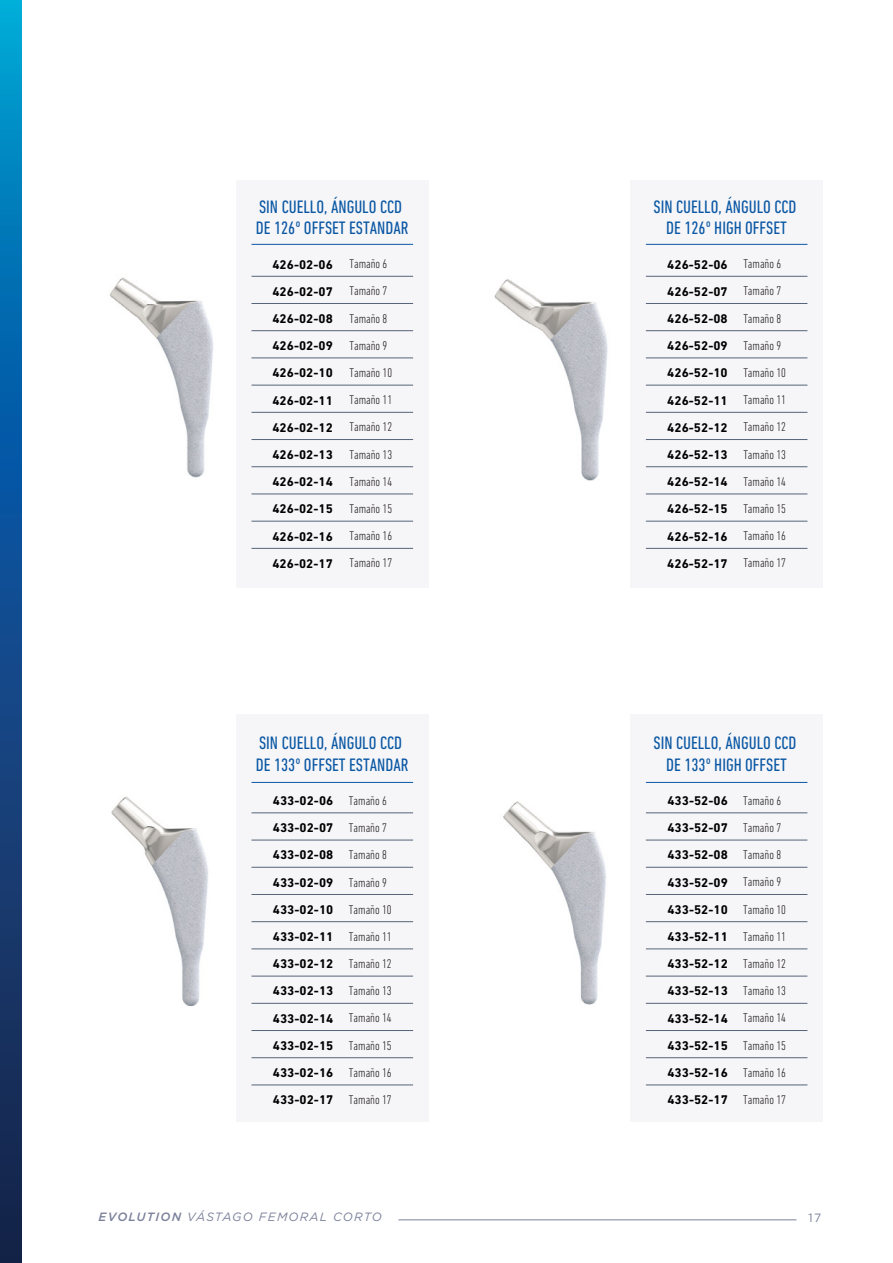
<style>
.page{position:relative;width:893px;height:1263px;background:#fff}
.page>*{position:absolute;margin:0;border:0;box-sizing:border-box;transform-origin:0 0}
.t1{font:condensed 18.3px/22px "DIN Next LT Pro";color:#0a57a3}
.t2{font:700 12.9px/27.2px "DIN Next LT Pro";letter-spacing:.005em;color:#000;text-align:justify}
.t3{font:300 condensed 12.9px/27.2px "DIN Next LT Pro";color:#231f20}
.t4{font:italic 12px "Gotham";letter-spacing:.09em;color:#7b819a}
.t5{font:12px "Gotham";color:#7b819a}
.s1{font-weight:500}
</style>
<div class="page">
<div style="left:630px;top:714px;width:193px;height:408px;background:#f6f6f8"></div>
<div style="left:630px;top:180px;width:193px;height:408px;background:#f6f6f8"></div>
<div style="left:236px;top:714px;width:192px;height:408px;background:#f6f6f8"></div>
<div style="left:236px;top:180px;width:192px;height:408px;background:#f6f6f8"></div>
<hr style="left:251px;top:244px;width:162px;height:1px;background:#0a57a3">
<hr style="left:646px;top:244px;width:161px;height:1px;background:#0a57a3">
<hr style="left:251px;top:782px;width:162px;height:1px;background:#0a57a3">
<hr style="left:646px;top:782px;width:161px;height:1px;background:#0a57a3">
<hr style="left:251px;top:276px;width:162px;height:1px;background:#566378">
<hr style="left:251px;top:303px;width:162px;height:1px;background:#566378">
<hr style="left:251px;top:330px;width:162px;height:1px;background:#566378">
<hr style="left:251px;top:358px;width:162px;height:1px;background:#566378">
<hr style="left:251px;top:385px;width:162px;height:1px;background:#566378">
<hr style="left:251px;top:412px;width:162px;height:1px;background:#566378">
<hr style="left:251px;top:439px;width:162px;height:1px;background:#566378">
<hr style="left:251px;top:466px;width:162px;height:1px;background:#566378">
<hr style="left:251px;top:494px;width:162px;height:1px;background:#566378">
<hr style="left:251px;top:548px;width:162px;height:1px;background:#566378">
<hr style="left:251px;top:521px;width:162px;height:1px;background:#566378">
<hr style="left:646px;top:276px;width:161px;height:1px;background:#566378">
<hr style="left:646px;top:303px;width:161px;height:1px;background:#566378">
<hr style="left:646px;top:330px;width:161px;height:1px;background:#566378">
<hr style="left:646px;top:358px;width:161px;height:1px;background:#566378">
<hr style="left:646px;top:385px;width:161px;height:1px;background:#566378">
<hr style="left:646px;top:412px;width:161px;height:1px;background:#566378">
<hr style="left:646px;top:439px;width:161px;height:1px;background:#566378">
<hr style="left:646px;top:466px;width:161px;height:1px;background:#566378">
<hr style="left:646px;top:494px;width:161px;height:1px;background:#566378">
<hr style="left:646px;top:548px;width:161px;height:1px;background:#566378">
<hr style="left:646px;top:521px;width:161px;height:1px;background:#566378">
<hr style="left:646px;top:812px;width:161px;height:1px;background:#566378">
<hr style="left:646px;top:840px;width:161px;height:1px;background:#566378">
<hr style="left:646px;top:867px;width:161px;height:1px;background:#566378">
<hr style="left:646px;top:894px;width:161px;height:1px;background:#566378">
<hr style="left:646px;top:921px;width:161px;height:1px;background:#566378">
<hr style="left:646px;top:949px;width:161px;height:1px;background:#566378">
<hr style="left:646px;top:976px;width:161px;height:1px;background:#566378">
<hr style="left:646px;top:1003px;width:161px;height:1px;background:#566378">
<hr style="left:646px;top:1030px;width:161px;height:1px;background:#566378">
<hr style="left:646px;top:1085px;width:161px;height:1px;background:#566378">
<hr style="left:646px;top:1057px;width:161px;height:1px;background:#566378">
<hr style="left:251px;top:812px;width:162px;height:1px;background:#566378">
<hr style="left:251px;top:840px;width:162px;height:1px;background:#566378">
<hr style="left:251px;top:867px;width:162px;height:1px;background:#566378">
<hr style="left:251px;top:894px;width:162px;height:1px;background:#566378">
<hr style="left:251px;top:921px;width:162px;height:1px;background:#566378">
<hr style="left:251px;top:949px;width:162px;height:1px;background:#566378">
<hr style="left:251px;top:976px;width:162px;height:1px;background:#566378">
<hr style="left:251px;top:1003px;width:162px;height:1px;background:#566378">
<hr style="left:251px;top:1030px;width:162px;height:1px;background:#566378">
<hr style="left:251px;top:1085px;width:162px;height:1px;background:#566378">
<hr style="left:251px;top:1057px;width:162px;height:1px;background:#566378">
<img style="left:109px;top:277px;width:105px;height:201px">
<img style="left:494px;top:279px;width:114px;height:202px">
<img style="left:503px;top:801px;width:103px;height:204px">
<img style="left:111px;top:797px;width:98px;height:210px">
<svg style="left:0;top:0;width:21px;height:1263px;background:#0d538d"></svg>
<hr style="left:398px;top:1219px;width:398px;height:1px;background:#7b819a">
<h1 class="t1" style="left:256px;top:195px;width:154px">SIN CUELLO, ÁNGULO CCD<br>DE 126º OFFSET ESTANDAR</h1>
<p class="t2" style="left:272px;top:250px;width:62px">426-02-06<br>426-02-07<br>426-02-08<br>426-02-09<br>426-02-10<br>426-02-11<br>426-02-12<br>426-02-13<br>426-02-14<br>426-02-15<br>426-02-16<br>426-02-17</p>
<p class="t3" style="left:349px;top:250px;width:44px">Tamaño 6<br>Tamaño 7<br>Tamaño 8<br>Tamaño 9<br>Tamaño 10<br>Tamaño 11<br>Tamaño 12<br>Tamaño 13<br>Tamaño 14<br>Tamaño 15<br>Tamaño 16<br>Tamaño 17</p>
<p class="t2" style="left:667px;top:250px;width:62px">426-52-06<br>426-52-07<br>426-52-08<br>426-52-09<br>426-52-10<br>426-52-11<br>426-52-12<br>426-52-13<br>426-52-14<br>426-52-15<br>426-52-16<br>426-52-17</p>
<p class="t3" style="left:743px;top:250px;width:44px">Tamaño 6<br>Tamaño 7<br>Tamaño 8<br>Tamaño 9<br>Tamaño 10<br>Tamaño 11<br>Tamaño 12<br>Tamaño 13<br>Tamaño 14<br>Tamaño 15<br>Tamaño 16<br>Tamaño 17</p>
<h1 class="t1" style="left:653px;top:195px;width:144px;text-align:center">SIN CUELLO, ÁNGULO CCD<br>DE 126º HIGH OFFSET</h1>
<h1 class="t1" style="left:256px;top:732px;width:154px">SIN CUELLO, ÁNGULO CCD<br>DE 133º OFFSET ESTANDAR</h1>
<p class="t2" style="left:273px;top:787px;width:62px">433-02-06<br>433-02-07<br>433-02-08<br>433-02-09<br>433-02-10<br>433-02-11<br>433-02-12<br>433-02-13<br>433-02-14<br>433-02-15<br>433-02-16<br>433-02-17</p>
<p class="t3" style="left:349px;top:787px;width:44px">Tamaño 6<br>Tamaño 7<br>Tamaño 8<br>Tamaño 9<br>Tamaño 10<br>Tamaño 11<br>Tamaño 12<br>Tamaño 13<br>Tamaño 14<br>Tamaño 15<br>Tamaño 16<br>Tamaño 17</p>
<h1 class="t1" style="left:653px;top:732px;width:144px;text-align:center">SIN CUELLO, ÁNGULO CCD<br>DE 133º HIGH OFFSET</h1>
<p class="t2" style="left:667px;top:787px;width:62px">433-52-06<br>433-52-07<br>433-52-08<br>433-52-09<br>433-52-10<br>433-52-11<br>433-52-12<br>433-52-13<br>433-52-14<br>433-52-15<br>433-52-16<br>433-52-17</p>
<p class="t3" style="left:743px;top:787px;width:44px">Tamaño 6<br>Tamaño 7<br>Tamaño 8<br>Tamaño 9<br>Tamaño 10<br>Tamaño 11<br>Tamaño 12<br>Tamaño 13<br>Tamaño 14<br>Tamaño 15<br>Tamaño 16<br>Tamaño 17</p>
<p class="t4" style="left:99px;top:1209px;width:285px"><span class="s1">EVOLUTION</span> VÁSTAGO FEMORAL CORTO</p>
<p class="t5" style="left:809px;top:1210px;width:14px">17</p>
</div>
